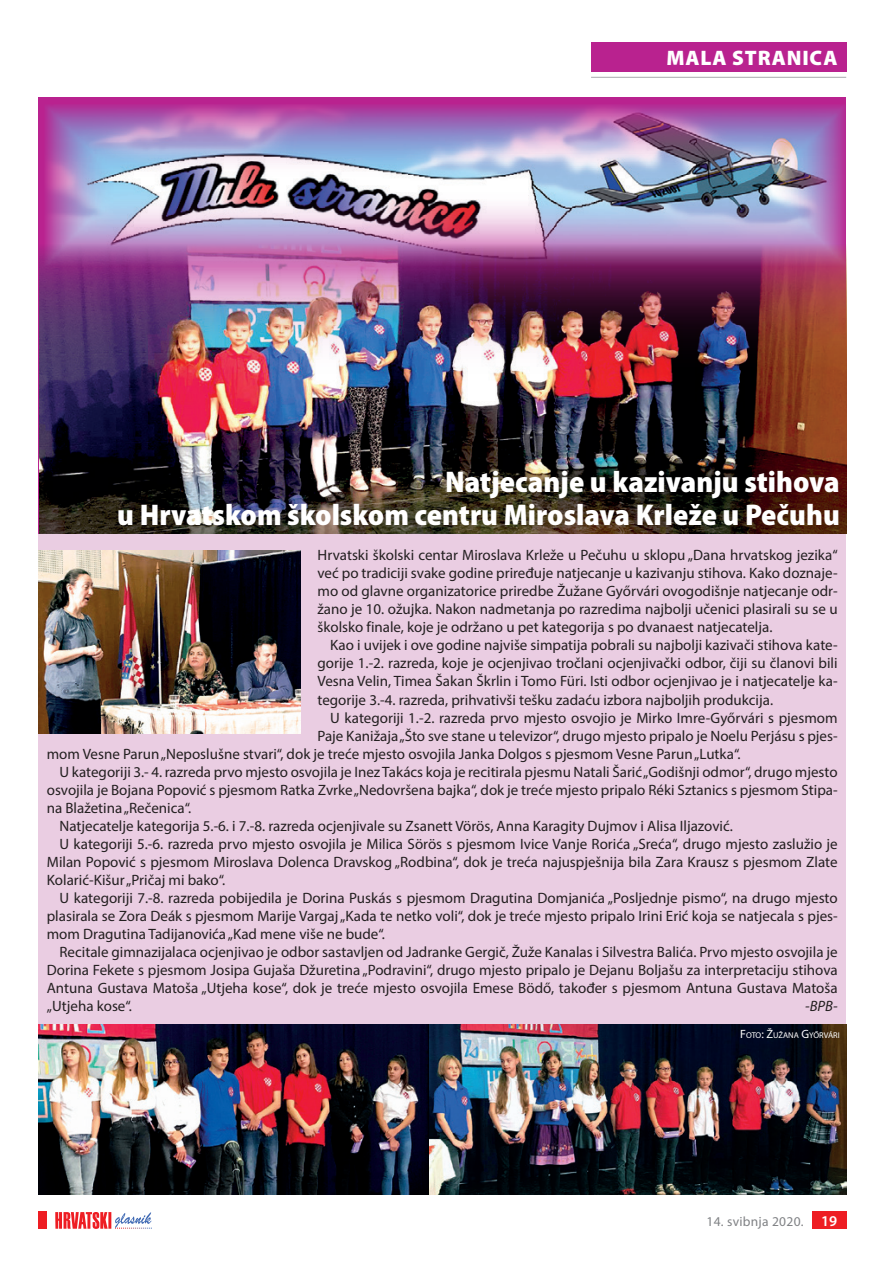
<style>
.page{position:relative;width:893px;height:1263px;background:#fff}
.page>*{position:absolute;margin:0;border:0;box-sizing:border-box;transform-origin:0 0}
.t1{font:900 semi-condensed 30px/33px "Myriad Pro";color:#fff;text-align:right}
.t2{font:900 21px "Myriad Pro";letter-spacing:.04em;color:#fff}
.t3{font:15px/18px "Myriad Pro";color:#231f20;text-align:justify}
.t4{font:italic 15px "Myriad Pro";color:#231f20}
.t5{font:13.5px "Myriad Pro";letter-spacing:.02em;color:#808285}
.t6{font:8.4px "Myriad Pro";color:#fff}
.s1{font-size:12px}
.s2{font-weight:600;font-size:15px;color:#fff}
</style>
<div class="page">
<div style="left:812px;top:1212px;width:34px;height:17px;background:#ee1d23"></div>
<svg style="left:55px;top:1212px;width:97px;height:17px"></svg>
<div style="left:38px;top:1212px;width:9px;height:17px;background:#ee1d23"></div>
<div style="left:591px;top:43px;width:255px;height:29px;background:#b9228f"></div>
<hr style="left:591px;top:77px;width:255px;height:1px;background:#a8a9ad">
<img style="left:45px;top:104px;width:801px;height:140px">
<div style="left:38px;top:531px;width:808px;height:664px;background:#eacde2"></div>
<img style="left:39px;top:244px;width:807px;height:290px">
<img style="left:38px;top:550px;width:262px;height:183px">
<img style="left:38px;top:1025px;width:391px;height:170px">
<img style="left:429px;top:1025px;width:417px;height:170px">
<h2 class="t2" style="left:666px;top:44px;width:172px">MALA STRANICA</h2>
<h1 class="t1" style="left:117px;top:464px;width:724px">Natjecanje u kazivanju stihova<br>u Hrvatskom školskom centru Miroslava Krleže u Pečuhu</h1>
<p class="t3" style="left:317px;top:546px;width:522px">Hrvatski školski centar Miroslava Krleže u Pečuhu u sklopu „Dana hrvatskog jezika“ već po tradiciji svake godine priređuje natjecanje u kazivanju stihova. Kako doznaje&shy;mo od glavne organizatorice priredbe Žužane Győrvári ovogodišnje natjecanje odr&shy;žano je 10. ožujka. Nakon nadmetanja po razredima najbolji učenici plasirali su se u školsko finale, koje je održano u pet kategorija s po dvanaest natjecatelja.</p>
<p class="t3" style="left:317px;top:636px;width:522px;text-indent:13px">Kao i uvijek i ove godine najviše simpatija pobrali su najbolji kazivači stihova kate&shy;gorije 1.-2. razreda, koje je ocjenjivao tročlani ocjenjivački odbor, čiji su članovi bili Vesna Velin, Timea Šakan Škrlin i Tomo Füri. Isti odbor ocjenjivao je i natjecatelje ka&shy;tegorije 3.-4. razreda, prihvativši tešku zadaću izbora najboljih produkcija.</p>
<p class="t3" style="left:330px;top:708px;width:509px">U kategoriji 1.-2. razreda prvo mjesto osvojio je Mirko Imre-Győrvári s pjesmom</p>
<p class="t3" style="left:317px;top:726px;width:521px">Paje Kanižaja „Što sve stane u televizor“, drugo mjesto pripalo je Noelu Perjásu s pjes-</p>
<p class="t3" style="left:47px;top:744px;width:695px">mom Vesne Parun „Neposlušne stvari“, dok je treće mjesto osvojila Janka Dolgos s pjesmom Vesne Parun „Lutka“.</p>
<p class="t3" style="left:60px;top:762px;width:780px">U kategoriji 3.- 4. razreda prvo mjesto osvojila je Inez Takács koja je recitirala pjesmu Natali Šarić „Godišnji odmor“, drugo mjesto</p>
<p class="t3" style="left:47px;top:780px;width:792px">osvojila je Bojana Popović s pjesmom Ratka Zvrke „Nedovršena bajka“, dok je treće mjesto pripalo Réki Sztanics s pjesmom Stipa-</p>
<p class="t3" style="left:47px;top:798px;width:146px">na Blažetina „Rečenica“.</p>
<p class="t3" style="left:60px;top:816px;width:675px">Natjecatelje kategorija 5.-6. i 7.-8. razreda ocjenjivale su Zsanett Vörös, Anna Karagity Dujmov i Alisa Iljazović.</p>
<p class="t3" style="left:60px;top:834px;width:780px">U kategoriji 5.-6. razreda prvo mjesto osvojila je Milica Sörös s pjesmom Ivice Vanje Rorića „Sreća“, drugo mjesto zaslužio je</p>
<p class="t3" style="left:47px;top:852px;width:792px">Milan Popović s pjesmom Miroslava Dolenca Dravskog „Rodbina“, dok je treća najuspješnija bila Zara Krausz s pjesmom Zlate</p>
<p class="t3" style="left:47px;top:870px;width:180px">Kolarić-Kišur „Pričaj mi bako“.</p>
<p class="t3" style="left:60px;top:888px;width:780px">U kategoriji 7.-8. razreda pobijedila je Dorina Puskás s pjesmom Dragutina Domjanića „Posljednje pismo“, na drugo mjesto</p>
<p class="t3" style="left:47px;top:906px;width:792px">plasirala se Zora Deák s pjesmom Marije Vargaj „Kada te netko voli“, dok je treće mjesto pripalo Irini Erić koja se natjecala s pjes-</p>
<p class="t3" style="left:47px;top:924px;width:340px">mom Dragutina Tadijanovića „Kad mene više ne bude“.</p>
<p class="t3" style="left:60px;top:942px;width:780px">Recitale gimnazijalaca ocjenjivao je odbor sastavljen od Jadranke Gergič, Žuže Kanalas i Silvestra Balića. Prvo mjesto osvojila je</p>
<p class="t3" style="left:47px;top:960px;width:792px">Dorina Fekete s pjesmom Josipa Gujaša Džuretina „Podravini“, drugo mjesto pripalo je Dejanu Boljašu za interpretaciju stihova</p>
<p class="t3" style="left:47px;top:978px;width:792px">Antuna Gustava Matoša „Utjeha kose“, dok je treće mjesto osvojila Emese Bödő, također s pjesmom Antuna Gustava Matoša</p>
<p class="t3" style="left:47px;top:996px;width:87px">„Utjeha kose“.</p>
<p class="t4" style="left:805px;top:996px;width:34px">-BPB-</p>
<p class="t6" style="left:740px;top:1030px;width:101px"><span class="s1">F</span>OTO<span class="s1">: Ž</span>UŽANA <span class="s1">G</span>YŐRVÁRI</p>
<p class="t5" style="left:706px;top:1213px;width:132px">14. svibnja 2020. <span class="s2">19</span></p>
</div>
